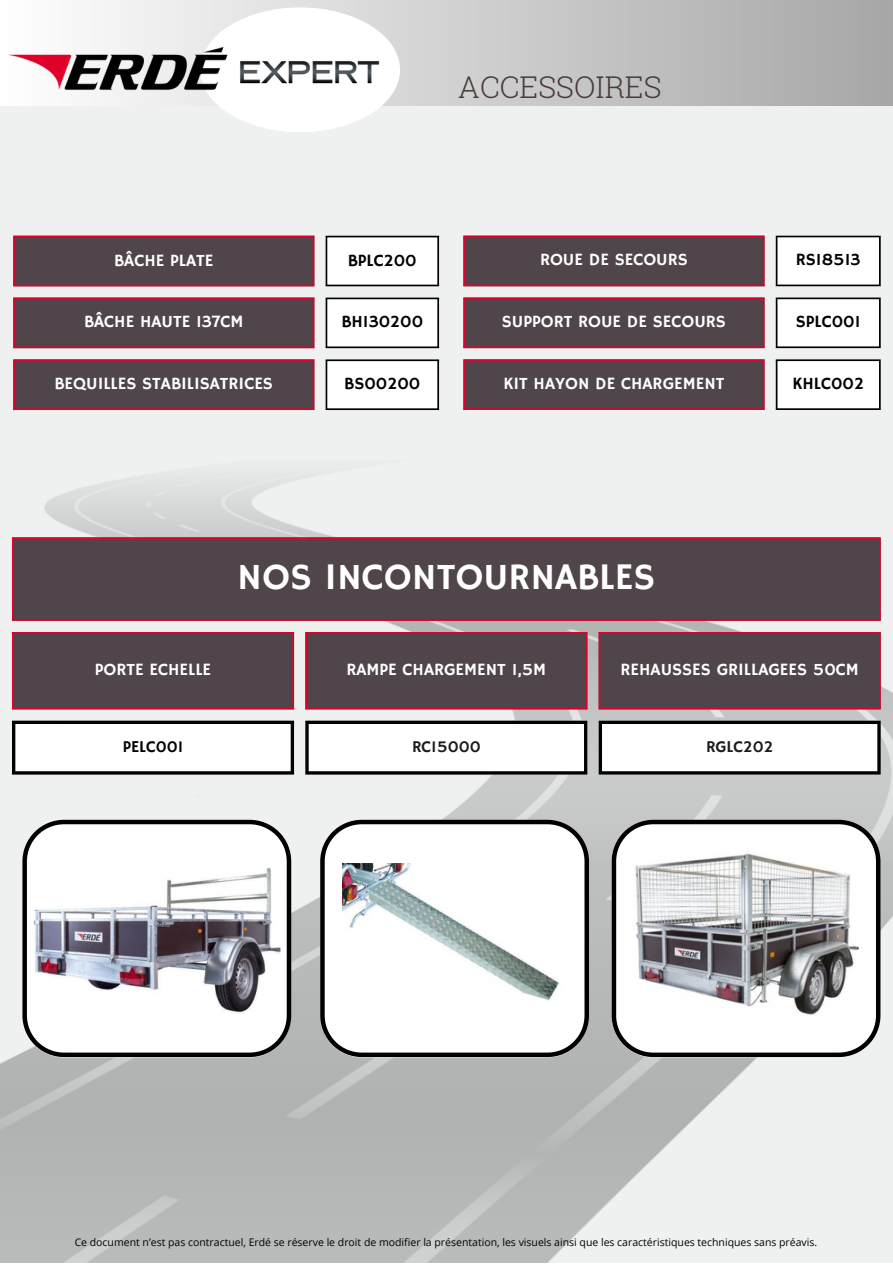
<style>
.page{position:relative;width:893px;height:1264px;background:#fff}
.page>*{position:absolute;margin:0;border:0;box-sizing:border-box;transform-origin:0 0}
.t1{font:37.5px "Hammersmith One";color:#fff}
.t2{font:300 30px "Roboto Slab";color:#483b3a}
.t3{font:17.25px "Hammersmith One";color:#fff}
.t4{font:17.25px "Hammersmith One";color:#000}
.t5{font:16.5px "Hammersmith One";color:#1c1c1c}
.t6{font:16.5px "Hammersmith One";color:#000}
.t7{font:10.5px "Open Sans";color:#000}
</style>
<div class="page">
<img style="left:0;top:106px;width:892px;height:1156px">
<svg style="left:12px;top:539px;width:868px;height:170px;background:#5a5055"></svg>
<svg style="left:15px;top:720px;width:862px;height:54px"></svg>
<hr style="left:12px;top:539px;width:2px;height:80px;background:#e1002a">
<hr style="left:878px;top:539px;width:2px;height:80px;background:#e1002a">
<hr style="left:12px;top:537px;width:868px;height:2px;background:#e1002a">
<hr style="left:12px;top:619px;width:868px;height:2px;background:#e1002a">
<hr style="left:12px;top:633px;width:2px;height:74px;background:#e1002a">
<hr style="left:292px;top:633px;width:2px;height:74px;background:#e1002a">
<hr style="left:12px;top:632px;width:282px;height:1px;background:#e1002a">
<hr style="left:12px;top:707px;width:282px;height:2px;background:#e1002a">
<hr style="left:305px;top:633px;width:2px;height:74px;background:#e1002a">
<hr style="left:585px;top:633px;width:2px;height:74px;background:#e1002a">
<hr style="left:305px;top:632px;width:282px;height:1px;background:#e1002a">
<hr style="left:305px;top:707px;width:282px;height:2px;background:#e1002a">
<hr style="left:598px;top:633px;width:2px;height:74px;background:#e1002a">
<hr style="left:878px;top:633px;width:2px;height:74px;background:#e1002a">
<hr style="left:598px;top:632px;width:282px;height:1px;background:#e1002a">
<hr style="left:598px;top:707px;width:282px;height:2px;background:#e1002a">
<hr style="left:12px;top:724px;width:3px;height:47px;background:#000">
<hr style="left:291px;top:724px;width:3px;height:47px;background:#000">
<svg style="left:12px;top:720px;width:282px;height:4px"></svg>
<hr style="left:12px;top:771px;width:282px;height:3px;background:#000">
<svg style="left:305px;top:724px;width:4px;height:47px"></svg>
<hr style="left:584px;top:724px;width:3px;height:47px;background:#000">
<svg style="left:305px;top:720px;width:282px;height:4px"></svg>
<hr style="left:305px;top:771px;width:282px;height:3px;background:#000">
<svg style="left:598px;top:724px;width:4px;height:47px"></svg>
<hr style="left:877px;top:724px;width:3px;height:47px;background:#000">
<svg style="left:598px;top:720px;width:282px;height:4px"></svg>
<hr style="left:598px;top:771px;width:282px;height:3px;background:#000">
<svg style="left:22px;top:819px;width:269px;height:238px"></svg>
<svg style="left:320px;top:819px;width:269px;height:238px"></svg>
<svg style="left:611px;top:819px;width:269px;height:238px"></svg>
<svg style="left:13px;top:237px;width:301px;height:171px;background:#655a5f"></svg>
<svg style="left:325px;top:237px;width:114px;height:171px"></svg>
<hr style="left:13px;top:237px;width:2px;height:47px;background:#e1002a">
<hr style="left:312px;top:237px;width:2px;height:47px;background:#e1002a">
<hr style="left:13px;top:236px;width:301px;height:1px;background:#e1002a">
<hr style="left:13px;top:284px;width:301px;height:2px;background:#e1002a">
<hr style="left:13px;top:299px;width:2px;height:47px;background:#e1002a">
<hr style="left:312px;top:299px;width:2px;height:47px;background:#e1002a">
<hr style="left:13px;top:297px;width:301px;height:2px;background:#e1002a">
<hr style="left:13px;top:346px;width:301px;height:2px;background:#e1002a">
<hr style="left:13px;top:361px;width:2px;height:47px;background:#e1002a">
<hr style="left:312px;top:361px;width:2px;height:47px;background:#e1002a">
<hr style="left:13px;top:359px;width:301px;height:2px;background:#e1002a">
<hr style="left:13px;top:408px;width:301px;height:2px;background:#e1002a">
<hr style="left:325px;top:237px;width:2px;height:47px;background:#000">
<hr style="left:437px;top:237px;width:2px;height:47px;background:#000">
<hr style="left:325px;top:236px;width:114px;height:1px;background:#000">
<hr style="left:325px;top:284px;width:114px;height:2px;background:#000">
<hr style="left:325px;top:299px;width:2px;height:47px;background:#000">
<hr style="left:437px;top:299px;width:2px;height:47px;background:#000">
<hr style="left:325px;top:297px;width:114px;height:2px;background:#000">
<hr style="left:325px;top:346px;width:114px;height:2px;background:#000">
<hr style="left:325px;top:361px;width:2px;height:47px;background:#000">
<hr style="left:437px;top:361px;width:2px;height:47px;background:#000">
<hr style="left:325px;top:359px;width:114px;height:2px;background:#000">
<hr style="left:325px;top:408px;width:114px;height:2px;background:#000">
<svg style="left:463px;top:237px;width:301px;height:171px;background:#655b5f"></svg>
<svg style="left:775px;top:237px;width:105px;height:171px"></svg>
<hr style="left:463px;top:237px;width:2px;height:47px;background:#e1002a">
<hr style="left:762px;top:237px;width:2px;height:47px;background:#e1002a">
<hr style="left:463px;top:236px;width:301px;height:1px;background:#e1002a">
<hr style="left:463px;top:284px;width:301px;height:2px;background:#e1002a">
<hr style="left:463px;top:299px;width:2px;height:47px;background:#e1002a">
<hr style="left:762px;top:299px;width:2px;height:47px;background:#e1002a">
<hr style="left:463px;top:297px;width:301px;height:2px;background:#e1002a">
<hr style="left:463px;top:346px;width:301px;height:2px;background:#e1002a">
<hr style="left:463px;top:361px;width:2px;height:47px;background:#e1002a">
<hr style="left:762px;top:361px;width:2px;height:47px;background:#e1002a">
<hr style="left:463px;top:359px;width:301px;height:2px;background:#e1002a">
<hr style="left:463px;top:408px;width:301px;height:2px;background:#e1002a">
<hr style="left:775px;top:237px;width:2px;height:47px;background:#000">
<hr style="left:878px;top:237px;width:2px;height:47px;background:#000">
<hr style="left:775px;top:236px;width:105px;height:1px;background:#000">
<hr style="left:775px;top:284px;width:105px;height:2px;background:#000">
<hr style="left:775px;top:299px;width:2px;height:47px;background:#000">
<hr style="left:878px;top:299px;width:2px;height:47px;background:#000">
<hr style="left:775px;top:297px;width:105px;height:2px;background:#000">
<hr style="left:775px;top:346px;width:105px;height:2px;background:#000">
<hr style="left:775px;top:361px;width:2px;height:47px;background:#000">
<hr style="left:878px;top:361px;width:2px;height:47px;background:#000">
<hr style="left:775px;top:359px;width:105px;height:2px;background:#000">
<hr style="left:775px;top:408px;width:105px;height:2px;background:#000">
<img style="left:32px;top:863px;width:248px;height:155px">
<img style="left:343px;top:863px;width:222px;height:148px">
<img style="left:621px;top:851px;width:246px;height:164px">
<div style="left:0;top:0;width:892px;height:106px;background:linear-gradient(to right,#fefefe,#a7a7a7)"></div>
<div style="left:200px;top:7px;width:200px;height:125px;background:#fff;border-radius:50%"></div>
<img style="left:0;top:42px;width:399px;height:57px">
<p class="t2" style="left:458px;top:66px;width:205px">ACCESSOIRES</p>
<p class="t3" style="left:114px;top:250px;width:101px">BÂCHE PLATE</p>
<p class="t4" style="left:348px;top:250px;width:70px">BPLC200</p>
<p class="t3" style="left:540px;top:250px;width:149px">ROUE DE SECOURS</p>
<p class="t4" style="left:795px;top:250px;width:66px">RS18513</p>
<p class="t3" style="left:84px;top:312px;width:161px">BÂCHE HAUTE 137CM</p>
<p class="t4" style="left:341px;top:312px;width:83px">BH130200</p>
<p class="t3" style="left:502px;top:312px;width:225px">SUPPORT ROUE DE SECOURS</p>
<p class="t4" style="left:795px;top:312px;width:66px">SPLC001</p>
<p class="t3" style="left:55px;top:374px;width:220px">BEQUILLES STABILISATRICES</p>
<p class="t4" style="left:344px;top:374px;width:78px">BS00200</p>
<p class="t3" style="left:503px;top:373px;width:222px">KIT HAYON DE CHARGEMENT</p>
<p class="t4" style="left:792px;top:373px;width:73px">KHLC002</p>
<p class="t1" style="left:237px;top:555px;width:419px">NOS INCONTOURNABLES</p>
<p class="t3" style="left:95px;top:659px;width:118px">PORTE ECHELLE</p>
<p class="t3" style="left:346px;top:659px;width:201px">RAMPE CHARGEMENT 1,5M</p>
<p class="t3" style="left:620px;top:659px;width:240px">REHAUSSES GRILLAGEES 50CM</p>
<p class="t6" style="left:123px;top:736px;width:62px">PELC001</p>
<p class="t5" style="left:412px;top:736px;width:70px">RC15000</p>
<p class="t5" style="left:706px;top:736px;width:69px">RGLC202</p>
<p class="t7" style="left:75px;top:1234px;width:744px">Ce document n’est pas contractuel, Erdé se réserve le droit de modifier la présentation, les visuels ainsi que les caractéristiques techniques sans préavis.</p>
</div>
